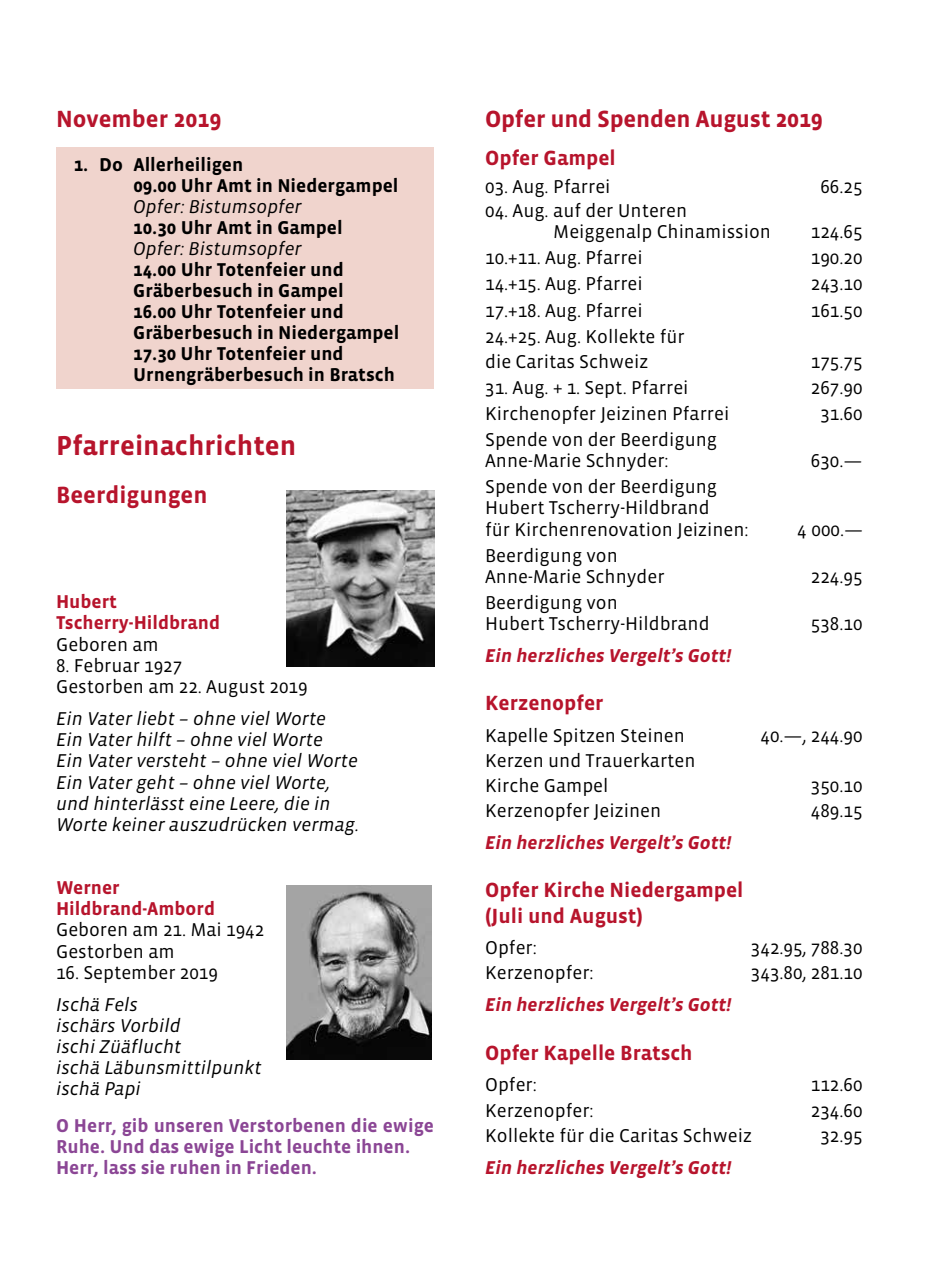
<style>
.page{position:relative;width:942px;height:1276px;background:#fff}
.page>*{position:absolute;margin:0;border:0;box-sizing:border-box;transform-origin:0 0}
.t1{font:700 28px "Vista Sans";color:#b7142c}
.t2{font:700 24px "Vista Sans";color:#b7142c}
.t3{font:700 21px/25px "Vista Sans";color:#b7142c}
.t4{font:19px/21.2px "Vista Sans";color:#000}
.t5{font:italic 19px/21.2px "Vista Sans";color:#000}
.t6{font:700 19px/21px "Vista Sans";color:#000}
.t7{font:italic 700 19px "Vista Sans";color:#b7142c}
.t8{font:700 19px/21.2px "Vista Sans";color:#8b4695}
.t9{font:700 19px/21.2px "Vista Sans";color:#b7142c}
</style>
<div class="page">
<div style="left:57px;top:147px;width:377px;height:242px;background:#f0d4cd"></div>
<img style="left:287px;top:490px;width:147px;height:177px">
<img style="left:287px;top:885px;width:144px;height:174px">
<p class="t2" style="left:56px;top:106px;width:167px">November 2019</p>
<p class="t6" style="left:133px;top:154px;width:266px;text-indent:-60px">1. Do Allerheiligen<br>09.00 Uhr Amt in Niedergampel</p>
<p class="t5" style="left:133px;top:196px;width:170px">Opfer: Bistumsopfer</p>
<p class="t6" style="left:133px;top:217px;width:211px">10.30 Uhr Amt in Gampel</p>
<p class="t5" style="left:133px;top:238px;width:170px">Opfer: Bistumsopfer</p>
<p class="t6" style="left:133px;top:259px;width:267px">14.00 Uhr Totenfeier und<br>Gräberbesuch in Gampel<br>16.00 Uhr Totenfeier und<br>Gräberbesuch in Niedergampel<br>17.30 Uhr Totenfeier und<br>Urnengräberbesuch in Bratsch</p>
<h1 class="t1" style="left:56px;top:432px;width:242px">Pfarreinachrichten</h1>
<p class="t2" style="left:56px;top:482px;width:153px">Beerdigungen</p>
<p class="t9" style="left:56px;top:592px;width:165px">Hubert<br>Tscherry-Hildbrand</p>
<p class="t4" style="left:56px;top:634px;width:104px">Geboren am</p>
<p class="t4" style="left:56px;top:655px;width:253px">8. Februar 1927<br>Gestorben am 22. August 2019</p>
<p class="t5" style="left:56px;top:708px;width:304px">Ein Vater liebt – ohne viel Worte<br>Ein Vater hilft – ohne viel Worte<br>Ein Vater versteht – ohne viel Worte Ein Vater geht – ohne viel Worte, und hinterlässt eine Leere, die in Worte keiner auszudrücken vermag.</p>
<p class="t9" style="left:56px;top:877px;width:160px">Werner<br>Hildbrand-Ambord</p>
<p class="t4" style="left:56px;top:920px;width:209px">Geboren am 21. Mai 1942<br>Gestorben am</p>
<p class="t4" style="left:56px;top:962px;width:163px">16. September 2019</p>
<p class="t5" style="left:56px;top:994px;width:207px">Ischä Fels<br>ischärs Vorbild<br>ischi Züäflucht<br>ischä Läbunsmittilpunkt ischä Papi</p>
<p class="t8" style="left:56px;top:1115px;width:379px">O Herr, gib unseren Verstorbenen die ewige<br>Ruhe. Und das ewige Licht leuchte ihnen.<br>Herr, lass sie ruhen in Frieden.</p>
<p class="t2" style="left:485px;top:106px;width:339px">Opfer und Spenden August 2019</p>
<p class="t3" style="left:485px;top:146px;width:132px">Opfer Gampel</p>
<p class="t4" style="left:485px;top:176px;width:127px">03. Aug. Pfarrei</p>
<p class="t4" style="left:820px;top:176px;width:44px">66.25</p>
<p class="t4" style="left:553px;top:200px;width:219px;text-indent:-68px">04. Aug. auf der Unteren<br>Meiggenalp Chinamission</p>
<p class="t4" style="left:810px;top:222px;width:53px">124.65</p>
<p class="t4" style="left:485px;top:248px;width:159px">10.+11. Aug. Pfarrei</p>
<p class="t4" style="left:810px;top:248px;width:53px">190.20</p>
<p class="t4" style="left:485px;top:274px;width:159px">14.+15. Aug. Pfarrei</p>
<p class="t4" style="left:810px;top:274px;width:53px">243.10</p>
<p class="t4" style="left:485px;top:300px;width:159px">17.+18. Aug. Pfarrei</p>
<p class="t4" style="left:810px;top:300px;width:53px">161.50</p>
<p class="t4" style="left:485px;top:324px;width:201px;line-height:25px">24.+25. Aug. Kollekte für die Caritas Schweiz</p>
<p class="t4" style="left:810px;top:351px;width:53px">175.75</p>
<p class="t4" style="left:485px;top:377px;width:205px">31. Aug. + 1. Sept. Pfarrei</p>
<p class="t4" style="left:810px;top:377px;width:53px">267.90</p>
<p class="t4" style="left:485px;top:403px;width:245px">Kirchenopfer Jeizinen Pfarrei</p>
<p class="t4" style="left:820px;top:403px;width:44px">31.60</p>
<p class="t4" style="left:485px;top:429px;width:233px">Spende von der Beerdigung<br>Anne-Marie Schnyder:</p>
<p class="t4" style="left:810px;top:451px;width:53px">630.—</p>
<p class="t4" style="left:485px;top:477px;width:265px">Spende von der Beerdigung<br>Hubert Tscherry-Hildbrand<br>für Kirchenrenovation Jeizinen:</p>
<p class="t4" style="left:485px;top:545px;width:181px">Beerdigung von<br>Anne-Marie Schnyder</p>
<p class="t4" style="left:485px;top:592px;width:226px">Beerdigung von<br>Hubert Tscherry-Hildbrand</p>
<p class="t4" style="left:796px;top:519px;width:68px">4 000.—</p>
<p class="t4" style="left:810px;top:566px;width:53px">224.95</p>
<p class="t4" style="left:810px;top:613px;width:53px">538.10</p>
<p class="t7" style="left:485px;top:646px;width:247px">Ein herzliches Vergelt’s Gott!</p>
<p class="t3" style="left:485px;top:691px;width:120px">Kerzenopfer</p>
<p class="t4" style="left:485px;top:725px;width:201px">Kapelle Spitzen Steinen</p>
<p class="t4" style="left:760px;top:725px;width:103px">40.—, 244.90</p>
<p class="t4" style="left:485px;top:748px;width:212px;line-height:25px">Kerzen und Trauerkarten<br>Kirche Gampel</p>
<p class="t4" style="left:810px;top:775px;width:53px">350.10</p>
<p class="t4" style="left:485px;top:800px;width:177px">Kerzenopfer Jeizinen</p>
<p class="t4" style="left:810px;top:800px;width:53px">489.15</p>
<p class="t7" style="left:485px;top:833px;width:247px">Ein herzliches Vergelt’s Gott!</p>
<p class="t3" style="left:485px;top:878px;width:260px">Opfer Kirche Niedergampel (Juli und August)</p>
<p class="t4" style="left:485px;top:937px;width:53px">Opfer:</p>
<p class="t4" style="left:750px;top:937px;width:113px">342.95, 788.30</p>
<p class="t4" style="left:485px;top:962px;width:110px">Kerzenopfer:</p>
<p class="t4" style="left:750px;top:962px;width:113px">343.80, 281.10</p>
<p class="t7" style="left:485px;top:995px;width:247px">Ein herzliches Vergelt’s Gott!</p>
<p class="t3" style="left:485px;top:1041px;width:209px">Opfer Kapelle Bratsch</p>
<p class="t4" style="left:485px;top:1075px;width:53px">Opfer:</p>
<p class="t4" style="left:810px;top:1075px;width:53px">112.60</p>
<p class="t4" style="left:485px;top:1100px;width:110px">Kerzenopfer:</p>
<p class="t4" style="left:810px;top:1100px;width:53px">234.60</p>
<p class="t4" style="left:485px;top:1125px;width:268px">Kollekte für die Caritas Schweiz</p>
<p class="t4" style="left:820px;top:1125px;width:44px">32.95</p>
<p class="t7" style="left:485px;top:1157px;width:247px">Ein herzliches Vergelt’s Gott!</p>
</div>
